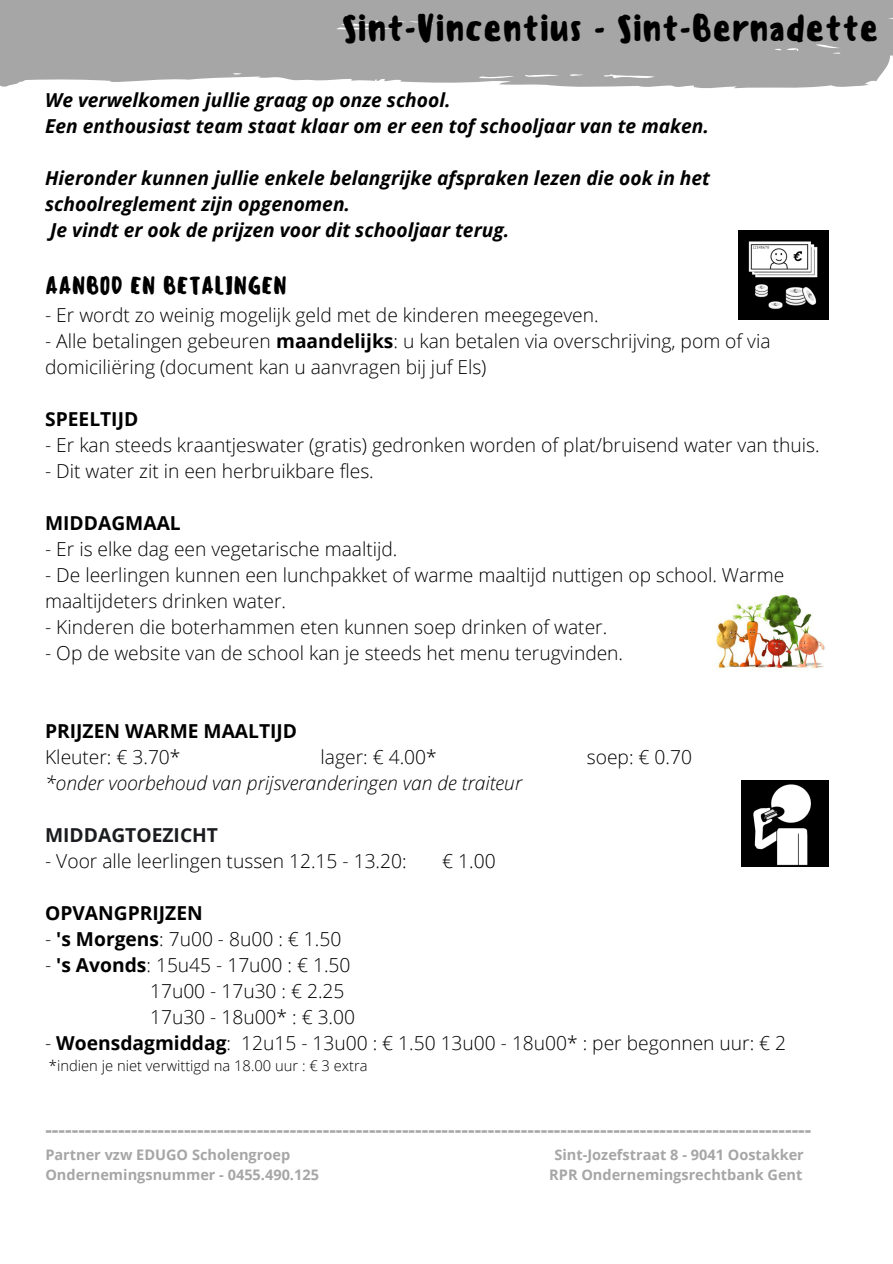
<style>
.page{position:relative;width:893px;height:1264px;background:#fff}
.page>*{position:absolute;margin:0;border:0;box-sizing:border-box;transform-origin:0 0}
.t1{font:500 36px "Sensei";color:#000}
.t2{font:500 23.7px "Sensei";color:#000}
.t3{font:700 20.55px "Open Sans";color:#a6a6a6}
.t4{font:300 19.2px/26px "Open Sans";color:#000}
.t5{font:italic 700 19.2px/26px "Open Sans";color:#000}
.t6{font:700 19.2px "Open Sans";color:#000}
.t7{font:italic 300 19.2px "Open Sans";color:#000}
.t8{font:700 19.2px "Open Sans";color:#1b1c1f}
.t9{font:300 14.7px "Open Sans";color:#000}
.t10{font:700 14.55px "Open Sans";color:#a6a6a6}
.s1{font-weight:700}
</style>
<div class="page">
<svg style="left:0;top:0;width:892px;height:89px;background:#acacac"></svg>
<img style="left:716px;top:594px;width:109px;height:75px">
<img style="left:738px;top:230px;width:90px;height:90px">
<img style="left:741px;top:780px;width:87px;height:87px">
<p class="t1" style="left:341px;top:7px;width:539px">Sint-Vincentius - Sint-Bernadette</p>
<p class="t5" style="left:45px;top:87px;width:407px">We verwelkomen jullie graag op onze school.</p>
<p class="t5" style="left:45px;top:113px;width:665px">Een enthousiast team staat klaar om er een tof schooljaar van te maken.</p>
<p class="t5" style="left:45px;top:165px;width:666px">Hieronder kunnen jullie enkele belangrijke afspraken lezen die ook in het schoolreglement zijn opgenomen.</p>
<p class="t5" style="left:50px;top:217px;width:460px">Je vindt er ook de prijzen voor dit schooljaar terug.</p>
<p class="t2" style="left:45px;top:272px;width:243px">AANBOD EN BETALINGEN</p>
<p class="t4" style="left:45px;top:302px;width:555px">- Er wordt zo weinig mogelijk geld met de kinderen meegegeven.</p>
<p class="t4" style="left:45px;top:328px;width:727px">- Alle betalingen gebeuren <span class="s1">maandelijks</span>: u kan betalen via overschrijving, pom of via domiciliëring (document kan u aanvragen bij juf Els)</p>
<p class="t6" style="left:45px;top:405px;width:95px">SPEELTIJD</p>
<p class="t4" style="left:45px;top:431px;width:776px">- Er kan steeds kraantjeswater (gratis) gedronken worden of plat/bruisend water van thuis.</p>
<p class="t4" style="left:45px;top:457px;width:330px">- Dit water zit in een herbruikbare fles.</p>
<p class="t6" style="left:45px;top:509px;width:137px">MIDDAGMAAL</p>
<p class="t4" style="left:45px;top:535px;width:354px">- Er is elke dag een vegetarische maaltijd.</p>
<p class="t4" style="left:45px;top:561px;width:740px">- De leerlingen kunnen een lunchpakket of warme maaltijd nuttigen op school. Warme maaltijdeters drinken water.</p>
<p class="t4" style="left:45px;top:613px;width:563px">- Kinderen die boterhammen eten kunnen soep drinken of water.</p>
<p class="t4" style="left:45px;top:639px;width:579px">- Op de website van de school kan je steeds het menu terugvinden.</p>
<p class="t6" style="left:45px;top:717px;width:253px">PRIJZEN WARME MAALTIJD</p>
<p class="t4" style="left:45px;top:743px;width:137px">Kleuter: € 3.70*</p>
<p class="t4" style="left:320px;top:743px;width:118px">lager: € 4.00*</p>
<p class="t4" style="left:586px;top:743px;width:107px">soep: € 0.70</p>
<p class="t7" style="left:45px;top:769px;width:478px">*onder voorbehoud van prijsveranderingen van de traiteur</p>
<p class="t8" style="left:45px;top:821px;width:174px">MIDDAGTOEZICHT</p>
<p class="t4" style="left:45px;top:847px;width:363px">- Voor alle leerlingen tussen 12.15 - 13.20:</p>
<p class="t4" style="left:442px;top:847px;width:55px">€ 1.00</p>
<p class="t6" style="left:45px;top:899px;width:159px">OPVANGPRIJZEN</p>
<p class="t4" style="left:45px;top:925px;width:297px">- <span class="s1">'s Morgens</span>: 7u00 - 8u00 : € 1.50</p>
<p class="t4" style="left:45px;top:951px;width:307px">- <span class="s1">'s Avonds</span>: 15u45 - 17u00 : € 1.50</p>
<p class="t4" style="left:150px;top:977px;width:196px">17u00 - 17u30 : € 2.25</p>
<p class="t4" style="left:150px;top:1003px;width:206px">17u30 - 18u00* : € 3.00</p>
<p class="t4" style="left:45px;top:1029px;width:742px">- <span class="s1">Woensdagmiddag</span>: 12u15 - 13u00 : € 1.50 13u00 - 18u00* : per begonnen uur: € 2</p>
<p class="t9" style="left:49px;top:1054px;width:320px">*indien je niet verwittigd na 18.00 uur : € 3 extra</p>
<p class="t3" style="left:45px;top:1115px;width:767px">--------------------------------------------------------------------------------------------------------------------</p>
<p class="t10" style="left:45px;top:1143px;width:246px">Partner vzw EDUGO Scholengroep</p>
<p class="t10" style="left:554px;top:1143px;width:251px">Sint-Jozefstraat 8 - 9041 Oostakker</p>
<p class="t10" style="left:45px;top:1164px;width:275px">Ondernemingsnummer - 0455.490.125</p>
<p class="t10" style="left:549px;top:1164px;width:255px">RPR Ondernemingsrechtbank Gent</p>
</div>
